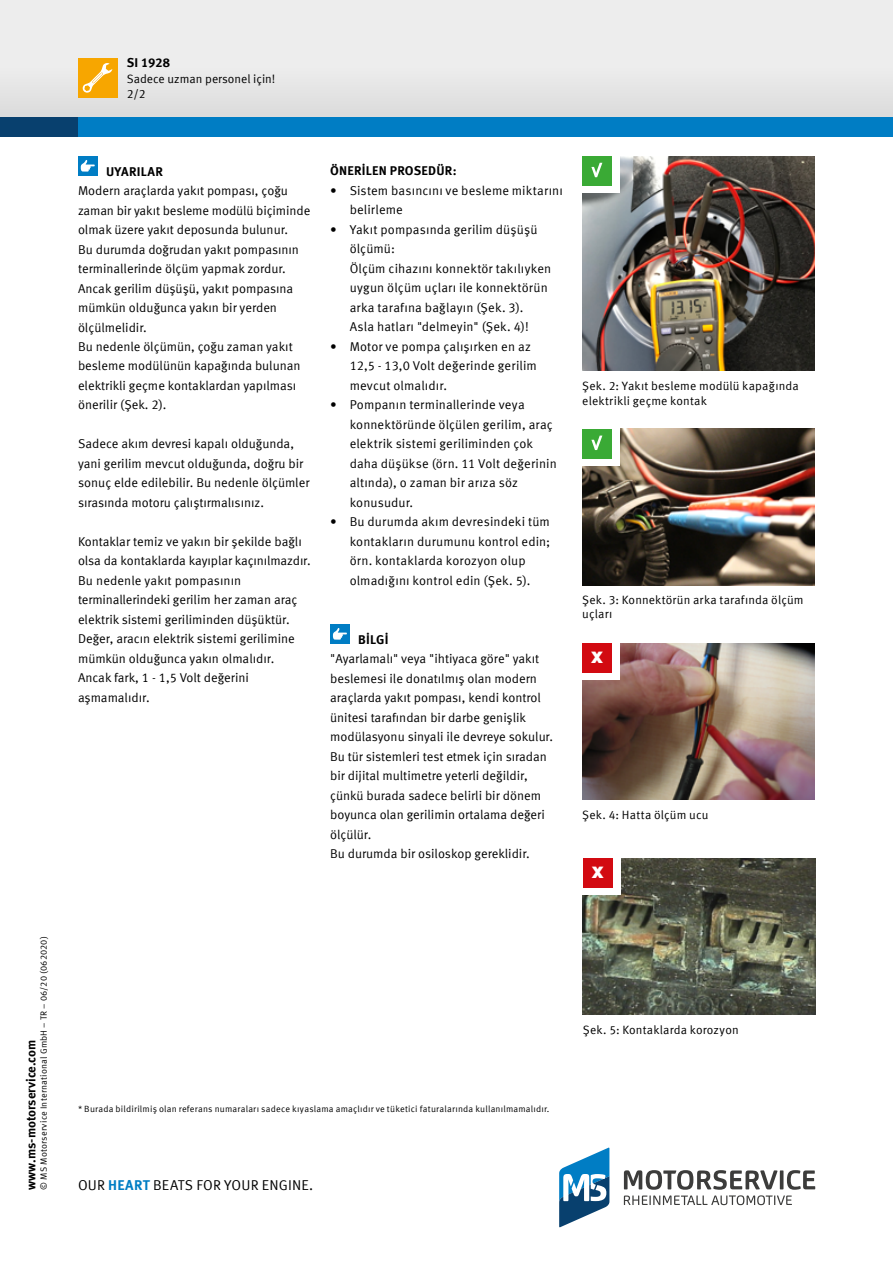
<style>
.page{position:relative;width:893px;height:1263px;background:#fff}
.page>*{position:absolute;margin:0;border:0;box-sizing:border-box;transform-origin:0 0}
.t1{font:900 21.3px "DIN Offc";color:#fff}
.t2{font:14.25px "Meta Offc Pro Norm";letter-spacing:.01em;color:#000}
.t3{font:12.75px/19.5px "Meta Offc Pro Norm";color:#000}
.t4{font:700 12.75px "Meta Offc Pro";letter-spacing:.015em;color:#000}
.t5{font:12px/14.7px "Meta Offc Pro Norm";letter-spacing:.01em;color:#000}
.t6{font:9px "Meta Offc Pro Norm";letter-spacing:.02em;color:#000}
.s1{font-family:"Meta Offc Pro";font-weight:700;color:#007dc4}
</style>
<div class="page">
<svg style="left:559px;top:1147px;width:50px;height:80px"></svg>
<svg style="left:624px;top:1170px;width:191px;height:35px"></svg>
<div style="left:0;top:0;width:893px;height:127px;background:#ededed"></div>
<div style="left:0;top:68px;width:893px;height:49px;background:#e4e4e4"></div>
<div style="left:0;top:117px;width:893px;height:19px;background:#08406e"></div>
<div style="left:78px;top:117px;width:815px;height:19px;background:#007dc4"></div>
<div style="left:78px;top:58px;width:39px;height:39px;background:#f7a600"></div>
<svg style="left:82px;top:63px;width:30px;height:30px"></svg>
<img style="left:582px;top:859px;width:234px;height:155px">
<img style="left:582px;top:429px;width:233px;height:156px">
<img style="left:582px;top:643px;width:233px;height:157px">
<img style="left:582px;top:156px;width:233px;height:214px">
<div style="left:576px;top:422px;width:44px;height:43px;background:#fff"></div>
<div style="left:582px;top:429px;width:29px;height:29px;background:#3aaa35"></div>
<svg style="left:591px;top:436px;width:11px;height:14px"></svg>
<div style="left:576px;top:149px;width:44px;height:44px;background:#fff"></div>
<div style="left:582px;top:156px;width:29px;height:29px;background:#3aaa35"></div>
<svg style="left:591px;top:163px;width:11px;height:14px"></svg>
<div style="left:576px;top:636px;width:44px;height:44px;background:#fff"></div>
<div style="left:582px;top:644px;width:30px;height:29px;background:#d20a11"></div>
<div style="left:577px;top:851px;width:44px;height:44px;background:#fff"></div>
<div style="left:583px;top:859px;width:29px;height:29px;background:#d20a11"></div>
<div style="left:78px;top:156px;width:19px;height:20px;background:#007dc4"></div>
<svg style="left:81px;top:160px;width:14px;height:12px"></svg>
<div style="left:330px;top:624px;width:20px;height:20px;background:#007dc4"></div>
<svg style="left:333px;top:628px;width:14px;height:12px"></svg>
<p class="t6" style="left:37px;top:1189px;width:255px;rotate:-90deg">© MS Motorservice International GmbH – TR – 06/20 (062020)</p>
<p class="t4" style="left:21px;top:1189px;width:151px;rotate:-90deg">www.ms-motorservice.com</p>
<p class="t4" style="left:127px;top:53px;width:45px">SI 1928</p>
<p class="t5" style="left:127px;top:85px;width:20px">2/2</p>
<p class="t5" style="left:127px;top:70px;width:150px">Sadece uzman personel için!</p>
<p class="t4" style="left:106px;top:161px;width:58px">UYARILAR</p>
<p class="t3" style="left:78px;top:180px;width:234px">Modern araçlarda yakıt pompası, çoğu zaman bir yakıt besleme modülü biçiminde olmak üzere yakıt deposunda bulunur.<br>Bu durumda doğrudan yakıt pompasının terminallerinde ölçüm yapmak zordur.<br>Ancak gerilim düşüşü, yakıt pompasına mümkün olduğunca yakın bir yerden ölçülmelidir.<br>Bu nedenle ölçümün, çoğu zaman yakıt besleme modülünün kapağında bulunan elektrikli geçme kontaklardan yapılması önerilir (Şek. 2).</p>
<p class="t3" style="left:78px;top:433px;width:233px">Sadece akım devresi kapalı olduğunda, yani gerilim mevcut olduğunda, doğru bir sonuç elde edilebilir. Bu nedenle ölçümler sırasında motoru çalıştırmalısınız.</p>
<p class="t3" style="left:78px;top:531px;width:234px">Kontaklar temiz ve yakın bir şekilde bağlı olsa da kontaklarda kayıplar kaçınılmazdır.<br>Bu nedenle yakıt pompasının terminallerindeki gerilim her zaman araç elektrik sistemi geriliminden düşüktür.<br>Değer, aracın elektrik sistemi gerilimine mümkün olduğunca yakın olmalıdır.<br>Ancak fark, 1 - 1,5 Volt değerini aşmamalıdır.</p>
<p class="t4" style="left:330px;top:161px;width:128px">ÖNERILEN PROSEDÜR:</p>
<p class="t3" style="left:350px;top:180px;width:215px;text-indent:-19px">• Sistem basıncını ve besleme miktarını belirleme</p>
<p class="t3" style="left:350px;top:219px;width:203px;text-indent:-19px">• Yakıt pompasında gerilim düşüşü ölçümü:<br>Ölçüm cihazını konnektör takılıyken uygun ölçüm uçları ile konnektörün arka tarafına bağlayın (Şek. 3).<br>Asla hatları "delmeyin" (Şek. 4)!</p>
<p class="t3" style="left:350px;top:336px;width:189px;text-indent:-19px">• Motor ve pompa çalışırken en az<br>12,5 - 13,0 Volt değerinde gerilim mevcut olmalıdır.</p>
<p class="t3" style="left:350px;top:394px;width:209px;text-indent:-19px">• Pompanın terminallerinde veya konnektöründe ölçülen gerilim, araç elektrik sistemi geriliminden çok daha düşükse (örn. 11 Volt değerinin altında), o zaman bir arıza söz konusudur.</p>
<p class="t3" style="left:350px;top:511px;width:202px;text-indent:-19px">• Bu durumda akım devresindeki tüm kontakların durumunu kontrol edin; örn. kontaklarda korozyon olup olmadığını kontrol edin (Şek. 5).</p>
<p class="t4" style="left:358px;top:629px;width:32px">BILGI</p>
<p class="t3" style="left:330px;top:648px;width:224px">"Ayarlamalı" veya "ihtiyaca göre" yakıt beslemesi ile donatılmış olan modern araçlarda yakıt pompası, kendi kontrol ünitesi tarafından bir darbe genişlik modülasyonu sinyali ile devreye sokulur.<br>Bu tür sistemleri test etmek için sıradan bir dijital multimetre yeterli değildir, çünkü burada sadece belirli bir dönem boyunca olan gerilimin ortalama değeri ölçülür.<br>Bu durumda bir osiloskop gereklidir.</p>
<p class="t5" style="left:582px;top:378px;width:218px">Şek. 2: Yakıt besleme modülü kapağında elektrikli geçme kontak</p>
<p class="t5" style="left:582px;top:591px;width:223px">Şek. 3: Konnektörün arka tarafında ölçüm uçları</p>
<h1 class="t1" style="left:591px;top:641px;width:13px">x</h1>
<p class="t5" style="left:582px;top:806px;width:128px">Şek. 4: Hatta ölçüm ucu</p>
<h1 class="t1" style="left:592px;top:856px;width:13px">x</h1>
<p class="t6" style="left:78px;top:1102px;width:473px">* Burada bildirilmiş olan referans numaraları sadece kıyaslama amaçlıdır ve tüketici faturalarında kullanılmamalıdır.</p>
<p class="t2" style="left:78px;top:1174px;width:237px">OUR <span class="s1">HEART</span> BEATS FOR YOUR ENGINE.</p>
<p class="t5" style="left:583px;top:1022px;width:157px">Şek. 5: Kontaklarda korozyon</p>
</div>
